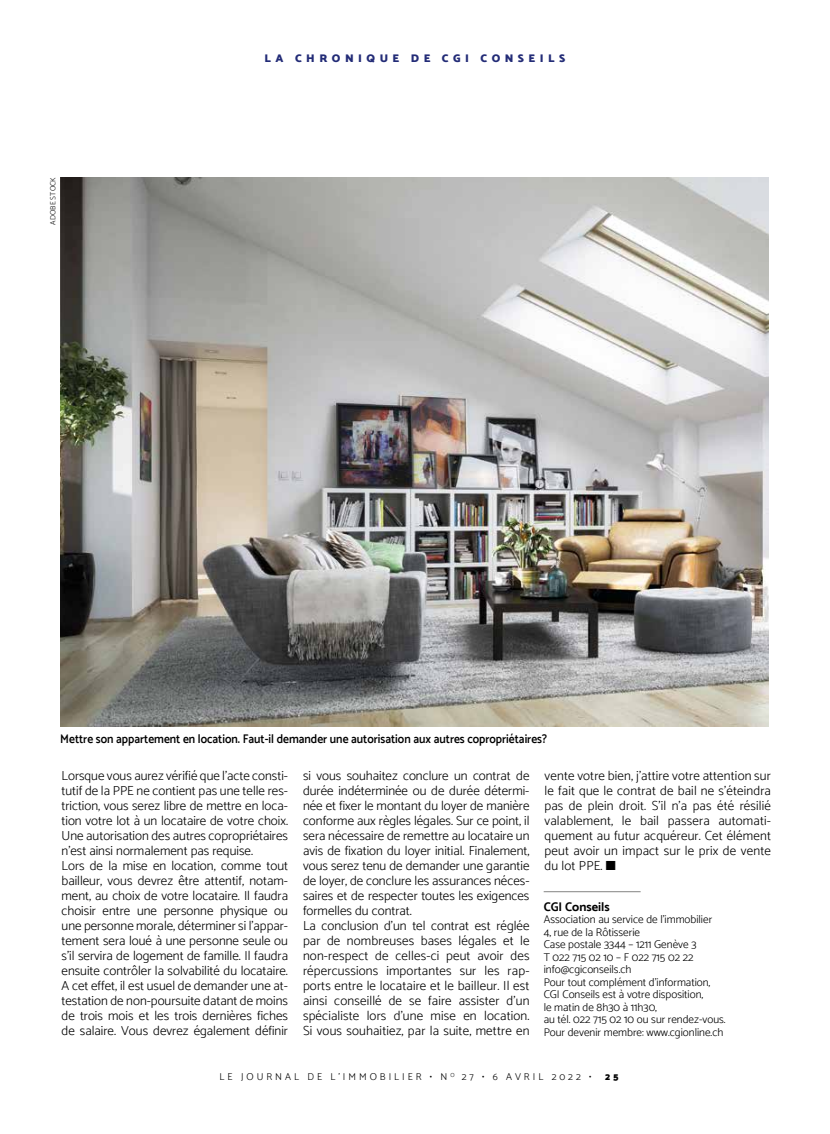
<style>
.page{position:relative;width:830px;height:1134px;background:#fff}
.page>*{position:absolute;margin:0;border:0;box-sizing:border-box;transform-origin:0 0}
.t1{font:300 13.12px/15px "Catamaran";color:#000}
.t2{font:600 12.5px "Catamaran";color:#000;scale:.92 1}
.t3{font:700 12.5px "Catamaran";color:#000}
.t4{font:300 11.25px/12.5px "Catamaran";color:#000}
.t5{font:900 11.25px "Catamaran";letter-spacing:.4em;color:#232c77}
.t6{font:300 10px "Catamaran";letter-spacing:.3em;color:#000}
.t7{font:900 10px "Catamaran";color:#000}
.t8{font:300 7.5px "Catamaran";letter-spacing:.01em;color:#000}
</style>
<div class="page">
<hr style="left:543px;top:891px;width:97px;height:1px;background:#838382">
<img style="left:60px;top:177px;width:708px;height:549px">
<p class="t8" style="left:48px;top:225px;width:49px;rotate:-90deg">ADOBE STOCK</p>
<p class="t5" style="left:264px;top:51px;width:302px">LA CHRONIQUE DE CGI CONSEILS</p>
<p class="t2" style="left:60px;top:731px;width:530px">Mettre son appartement en location. Faut-il demander une autorisation aux autres copropriétaires?</p>
<p class="t1" style="left:61px;top:768px;width:228px">Lorsque vous aurez vérifié que l’acte consti&shy;tutif de la PPE ne contient pas une telle res&shy;triction, vous serez libre de mettre en loca&shy;tion votre lot à un locataire de votre choix.<br>Une autorisation des autres copropriétaires n’est ainsi normalement pas requise.<br>Lors de la mise en location, comme tout bailleur, vous devrez être attentif, notam&shy;ment, au choix de votre locataire. Il faudra choisir entre une personne physique ou une personne morale, déterminer si l’appar&shy;tement sera loué à une personne seule ou s’il servira de logement de famille. Il faudra ensuite contrôler la solvabilité du locataire.<br>A cet effet, il est usuel de demander une at&shy;testation de non-poursuite datant de moins de trois mois et les trois dernières fiches de salaire. Vous devrez également définir</p>
<p class="t1" style="left:303px;top:768px;width:228px">si vous souhaitez conclure un contrat de durée indéterminée ou de durée détermi&shy;née et fixer le montant du loyer de manière conforme aux règles légales. Sur ce point, il sera nécessaire de remettre au locataire un avis de fixation du loyer initial. Finalement, vous serez tenu de demander une garantie de loyer, de conclure les assurances néces&shy;saires et de respecter toutes les exigences formelles du contrat.<br>La conclusion d’un tel contrat est réglée par de nombreuses bases légales et le non-respect de celles-ci peut avoir des répercussions importantes sur les rap&shy;ports entre le locataire et le bailleur. Il est ainsi conseillé de se faire assister d’un spécialiste lors d’une mise en location.<br>Si vous souhaitiez, par la suite, mettre en</p>
<p class="t1" style="left:544px;top:768px;width:228px;text-align:justify">vente votre bien, j’attire votre attention sur le fait que le contrat de bail ne s’éteindra pas de plein droit. S’il n’a pas été résilié valablement, le bail passera automati&shy;quement au futur acquéreur. Cet élément peut avoir un impact sur le prix de vente du lot PPE. ■</p>
<p class="t3" style="left:543px;top:899px;width:67px">CGI Conseils</p>
<p class="t4" style="left:543px;top:913px;width:183px">Association au service de l'immobilier<br>4, rue de la Rôtisserie<br>Case postale 3344 – 1211 Genève 3<br>T 022 715 02 10 – F 022 715 02 22 info@cgiconseils.ch<br>Pour tout complément d'information,<br>CGI Conseils est à votre disposition,<br>le matin de 8h30 à 11h30,<br>au tél. 022 715 02 10 ou sur rendez-vous.<br>Pour devenir membre: www.cgionline.ch</p>
<p class="t6" style="left:219px;top:1071px;width:373px">LE JOURNAL DE L’IMMOBILIER • N <sup>O</sup> 27 • 6 AVRIL 2022 •</p>
<p class="t7" style="left:605px;top:1071px;width:15px">2 5</p>
</div>
